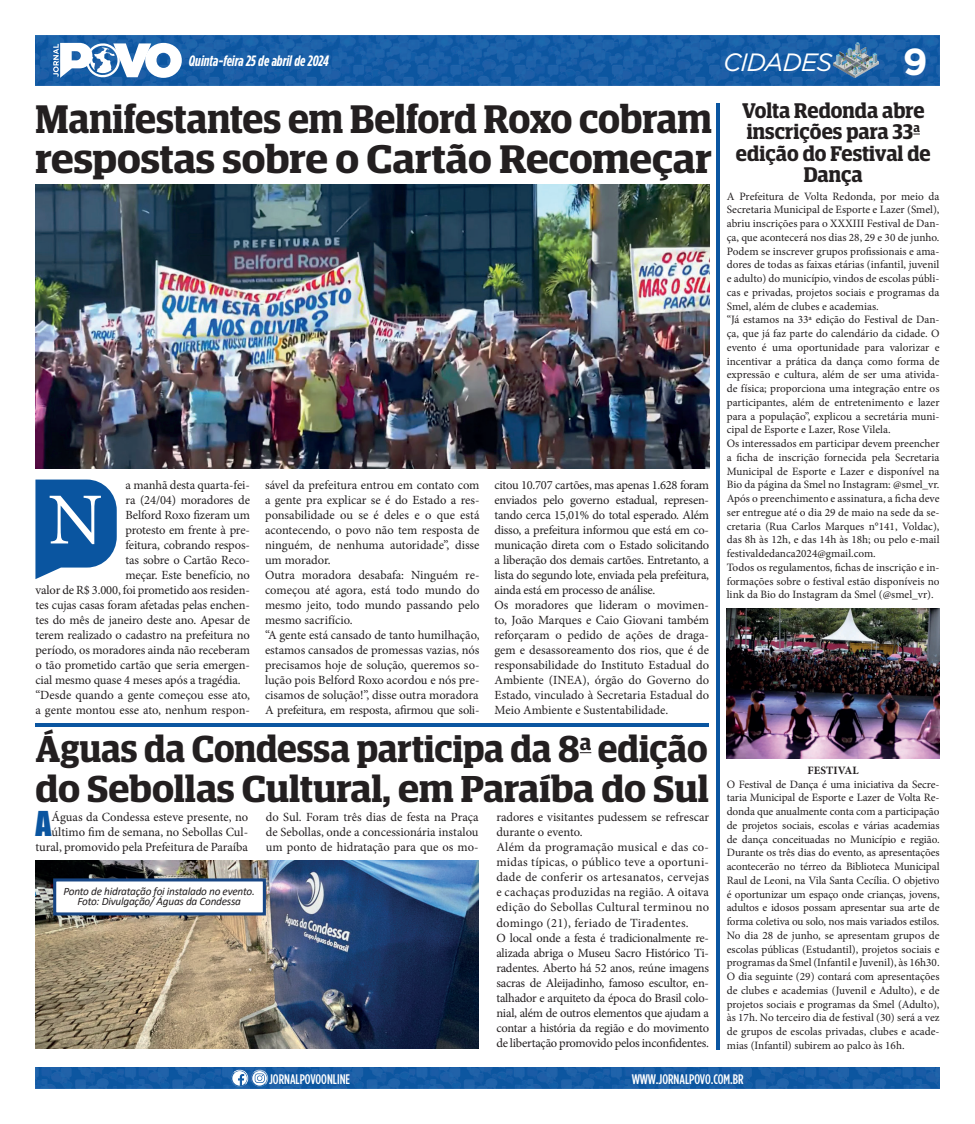
<style>
.page{position:relative;width:975px;height:1124px;background:#fff}
.page>*{position:absolute;margin:0;border:0;box-sizing:border-box;transform-origin:0 0}
.t1{font:73.38px "Minion Pro";color:#fff}
.t2{font:600 39.88px/40.8px "Guardian Egyptian Display";letter-spacing:-.005em;color:#231f20}
.t3{font:600 37.5px/40px "Guardian Egyptian Display";color:#231f20}
.t4{font:700 37.5px "Gotham";color:#fff}
.t5{font:31.5px "Impact";color:#0a55a0}
.t6{font:italic 25px "Gotham";letter-spacing:-.04em;color:#fff}
.t7{font:600 21.25px/21.2px "Guardian Egyptian Display";letter-spacing:.005em;color:#231f20;text-align:center}
.t8{font:italic 700 15px "Gotham Cond";color:#fff}
.t9{font:500 13.88px "Gotham Cond";color:#fff}
.t10{font:12.5px/15px "Minion Pro";letter-spacing:-.01em;color:#231f20}
.t11{font:11.25px/13.8px "Minion Pro";color:#231f20}
.t12{font:italic 11.25px/10px "Calibri";letter-spacing:-.02em;color:#231f20;text-align:center}
.t13{font:700 11.25px "Minion Pro";letter-spacing:.01em;color:#231f20}
</style>
<div class="page">
<img style="left:35px;top:1067px;width:904px;height:21px">
<img style="left:35px;top:35px;width:904px;height:50px">
<svg style="left:53px;top:42px;width:129px;height:37px"></svg>
<svg style="left:230px;top:1068px;width:39px;height:18px"></svg>
<img style="left:833px;top:43px;width:45px;height:35px">
<img style="left:35px;top:860px;width:443px;height:188px">
<hr style="left:35px;top:723px;width:674px;height:3px;background:#0a55a0">
<svg style="left:35px;top:479px;width:82px;height:100px;background:#306fae"></svg>
<div style="left:53px;top:878px;width:213px;height:37px;background:#fff;border:3px solid #174685"></div>
<img style="left:35px;top:184px;width:674px;height:285px">
<img style="left:726px;top:608px;width:213px;height:150px">
<hr style="left:716px;top:103px;width:3px;height:945px;background:#0a55a0">
<p class="t8" style="left:189px;top:52px;width:141px">Quinta-feira 25 de abril de 2024</p>
<h3 class="t4" style="left:902px;top:37px;width:26px">9</h3>
<h3 class="t6" style="left:723px;top:47px;width:111px">CIDADES</h3>
<h2 class="t2" style="left:35px;top:98px;width:678px">Manifestantes em Belford Roxo cobram respostas sobre o Cartão Recomeçar</h2>
<h3 class="t7" style="left:735px;top:100px;width:196px">Volta Redonda abre inscrições para 33<sup>a </sup>edição do Festival de<br>Dança</h3>
<p class="t11" style="left:726px;top:189px;width:214px">A Prefeitura de Volta Redonda, por meio da Secretaria Municipal de Esporte e Lazer (Smel), abriu inscrições para o XXXIII Festival de Dan&shy;ça, que acontecerá nos dias 28, 29 e 30 de junho.<br>Podem se inscrever grupos profissionais e ama&shy;dores de todas as faixas etárias (infantil, juvenil e adulto) do município, vindos de escolas públi&shy;cas e privadas, projetos sociais e programas da Smel, além de clubes e academias.<br>“Já estamos na 33ª edição do Festival de Dan&shy;ça, que já faz parte do calendário da cidade. O evento é uma oportunidade para valorizar e incentivar a prática da dança como forma de expressão e cultura, além de ser uma ativida&shy;de física; proporciona uma integração entre os participantes, além de entretenimento e lazer para a população”, explicou a secretária muni&shy;cipal de Esporte e Lazer, Rose Vilela.<br>Os interessados em participar devem preencher a ficha de inscrição fornecida pela Secretaria Municipal de Esporte e Lazer e disponível na Bio da página da Smel no Instagram: @smel_vr.<br>Após o preenchimento e assinatura, a ficha deve ser entregue até o dia 29 de maio na sede da se&shy;cretaria (Rua Carlos Marques n°141, Voldac), das 8h às 12h, e das 14h às 18h; ou pelo e-mail festivaldedanca2024@gmail.com.<br>Todos os regulamentos, fichas de inscrição e in&shy;formações sobre o festival estão disponíveis no link da Bio do Instagram da Smel (@smel_vr).</p>
<p class="t10" style="left:125px;top:477px;width:126px">a manhã desta quarta-fei-</p>
<p class="t10" style="left:125px;top:492px;width:126px">ra (24/04) moradores de</p>
<p class="t10" style="left:125px;top:507px;width:126px">Belford Roxo fizeram um</p>
<p class="t10" style="left:125px;top:522px;width:126px">protesto em frente à pre-</p>
<p class="t10" style="left:125px;top:537px;width:126px">feitura, cobrando respos-</p>
<p class="t10" style="left:125px;top:552px;width:126px">tas sobre o Cartão Reco-</p>
<p class="t10" style="left:125px;top:567px;width:126px">meçar. Este benefício, no</p>
<p class="t10" style="left:35px;top:582px;width:216px">valor de R$ 3.000, foi prometido aos residen-</p>
<p class="t10" style="left:35px;top:597px;width:216px">tes cujas casas foram afetadas pelas enchen-</p>
<p class="t10" style="left:35px;top:612px;width:216px">tes do mês de janeiro deste ano. Apesar de</p>
<p class="t10" style="left:35px;top:627px;width:216px">terem realizado o cadastro na prefeitura no</p>
<p class="t10" style="left:35px;top:642px;width:216px">período, os moradores ainda não receberam</p>
<p class="t10" style="left:35px;top:657px;width:216px">o tão prometido cartão que seria emergen-</p>
<p class="t10" style="left:35px;top:672px;width:207px">cial mesmo quase 4 meses após a tragédia.</p>
<p class="t10" style="left:35px;top:687px;width:216px">“Desde quando a gente começou esse ato,</p>
<p class="t10" style="left:35px;top:702px;width:216px">a gente montou esse ato, nenhum respon-</p>
<p class="t10" style="left:265px;top:477px;width:216px">sável da prefeitura entrou em contato com a gente pra explicar se é do Estado a res&shy;ponsabilidade ou se é deles e o que está acontecendo, o povo não tem resposta de ninguém, de nenhuma autoridade”, disse um morador.<br>Outra moradora desabafa: Ninguém re&shy;começou até agora, está todo mundo do mesmo jeito, todo mundo passando pelo mesmo sacrifício.<br>“A gente está cansado de tanto humilhação, estamos cansados de promessas vazias, nós precisamos hoje de solução, queremos so&shy;lução pois Belford Roxo acordou e nós pre&shy;cisamos de solução!”, disse outra moradora A prefeitura, em resposta, afirmou que soli-</p>
<p class="t10" style="left:494px;top:477px;width:216px">citou 10.707 cartões, mas apenas 1.628 foram enviados pelo governo estadual, represen&shy;tando cerca 15,01% do total esperado. Além disso, a prefeitura informou que está em co&shy;municação direta com o Estado solicitando a liberação dos demais cartões. Entretanto, a lista do segundo lote, enviada pela prefeitura, ainda está em processo de análise.<br>Os moradores que lideram o movimen&shy;to, João Marques e Caio Giovani também reforçaram o pedido de ações de draga&shy;gem e desassoreamento dos rios, que é de responsabilidade do Instituto Estadual do Ambiente (INEA), órgão do Governo do Estado, vinculado à Secretaria Estadual do Meio Ambiente e Sustentabilidade.</p>
<h3 class="t3" style="left:35px;top:729px;width:674px">Águas da Condessa participa da 8<sup>a</sup> edição do Sebollas Cultural, em Paraíba do Sul</h3>
<h1 class="t1" style="left:48px;top:471px;width:56px">N</h1>
<p class="t13" style="left:807px;top:762px;width:53px">FESTIVAL</p>
<p class="t11" style="left:726px;top:777px;width:214px;text-align:justify">O Festival de Dança é uma iniciativa da Secre&shy;taria Municipal de Esporte e Lazer de Volta Re&shy;donda que anualmente conta com a participação de projetos sociais, escolas e várias academias de dança conceituadas no Município e região.<br>Durante os três dias do evento, as apresentações acontecerão no térreo da Biblioteca Municipal Raul de Leoni, na Vila Santa Cecília. O objetivo é oportunizar um espaço onde crianças, jovens, adultos e idosos possam apresentar sua arte de forma coletiva ou solo, nos mais variados estilos.<br>No dia 28 de junho, se apresentam grupos de escolas públicas (Estudantil), projetos sociais e programas da Smel (Infantil e Juvenil), às 16h30.<br>O dia seguinte (29) contará com apresentações de clubes e academias (Juvenil e Adulto), e de projetos sociais e programas da Smel (Adulto), às 17h. No terceiro dia de festival (30) será a vez de grupos de escolas privadas, clubes e acade&shy;mias (Infantil) subirem ao palco às 16h.</p>
<p class="t10" style="left:35px;top:809px;width:214px;text-align:right">Águas da Condessa esteve presente, no último fim de semana, no Sebollas Cul&shy;tural, promovido pela Prefeitura de Paraíba</p>
<p class="t10" style="left:266px;top:809px;width:214px;text-align:justify">do Sul. Foram três dias de festa na Praça de Sebollas, onde a concessionária instalou um ponto de hidratação para que os mo-</p>
<p class="t12" style="left:63px;top:885px;width:193px">Ponto de hidratação foi instalado no evento.<br>Foto: Divulgação/ Águas da Condessa</p>
<h3 class="t5" style="left:36px;top:799px;width:17px">A</h3>
<p class="t10" style="left:496px;top:809px;width:214px">radores e visitantes pudessem se refrescar durante o evento.<br>Além da programação musical e das co&shy;midas típicas, o público teve a oportuni&shy;dade de conferir os artesanatos, cervejas e cachaças produzidas na região. A oitava edição do Sebollas Cultural terminou no domingo (21), feriado de Tiradentes.<br>O local onde a festa é tradicionalmente re&shy;alizada abriga o Museu Sacro Histórico Ti&shy;radentes. Aberto há 52 anos, reúne imagens sacras de Aleijadinho, famoso escultor, en&shy;talhador e arquiteto da época do Brasil colo&shy;nial, além de outros elementos que ajudam a contar a história da região e do movimento de libertação promovido pelos inconfidentes.</p>
<p class="t9" style="left:269px;top:1070px;width:83px">JORNALPOVOONLINE</p>
<p class="t9" style="left:631px;top:1070px;width:113px">WWW.JORNALPOVO.COM.BR</p>
</div>
